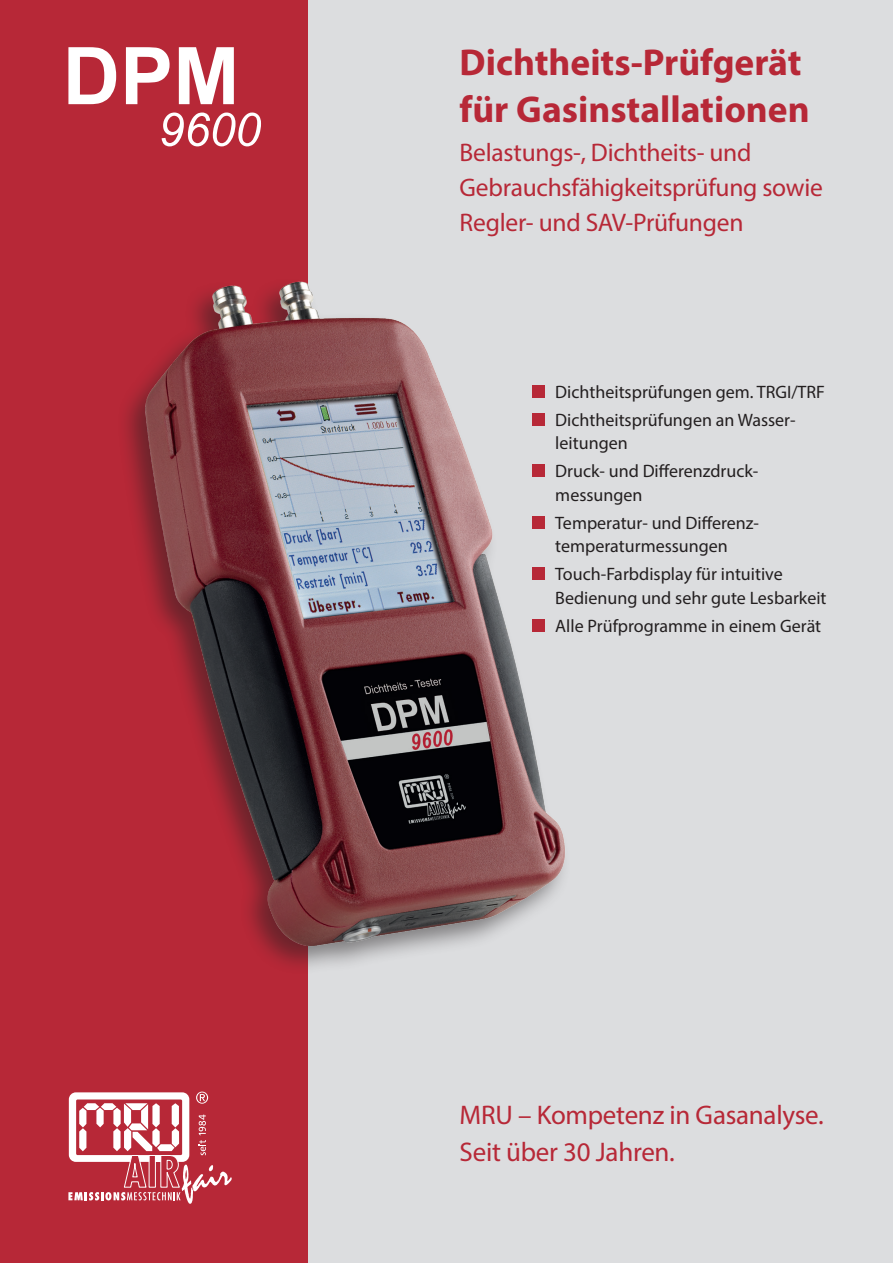
<style>
.page{position:relative;width:893px;height:1263px;background:#fff}
.page>*{position:absolute;margin:0;border:0;box-sizing:border-box;transform-origin:0 0}
.t1{font:700 37.5px/46.2px "Myriad Pro";color:#b72837}
.t2{font:27px/37px "Myriad Pro";letter-spacing:-.01em;color:#b72837}
.t3{font:25.5px/35px "Myriad Pro";letter-spacing:-.01em;color:#b72837}
.t4{font:18px/28px "Myriad Pro";color:#231f20}
</style>
<div class="page">
<div style="left:298px;top:0;width:595px;height:1262px;background:#dcdddf"></div>
<div style="left:0;top:0;width:308px;height:1262px;background:#b72837"></div>
<svg style="left:68px;top:1091px;width:164px;height:112px"></svg>
<div style="left:116px;top:276px;width:456px;height:700px;background:#231f20;opacity:.5"></div>
<img style="left:129px;top:276px;width:443px;height:687px">
<div style="left:532px;top:385px;width:12px;height:12px;background:#b72837"></div>
<div style="left:532px;top:413px;width:12px;height:12px;background:#b72837"></div>
<div style="left:532px;top:465px;width:12px;height:12px;background:#b72837"></div>
<div style="left:532px;top:516px;width:12px;height:12px;background:#b72837"></div>
<div style="left:532px;top:567px;width:12px;height:13px;background:#b72837"></div>
<div style="left:532px;top:619px;width:12px;height:12px;background:#b72837"></div>
<svg style="left:162px;top:112px;width:99px;height:34px"></svg>
<svg style="left:68px;top:47px;width:166px;height:57px"></svg>
<h1 class="t1" style="left:460px;top:38px;width:352px">Dichtheits-Prüfgerät für Gasinstallationen</h1>
<h3 class="t3" style="left:460px;top:134px;width:365px">Belastungs-, Dichtheits- und<br>Gebrauchsfähigkeitsprüfung sowie<br>Regler- und SAV-Prüfungen</h3>
<p class="t4" style="left:555px;top:377px;width:271px">Dichtheitsprüfungen gem. TRGI/TRF<br>Dichtheitsprüfungen an Wasser-</p>
<p class="t4" style="left:555px;top:428px;width:204px">leitungen<br>Druck- und Differenzdruck-</p>
<p class="t4" style="left:555px;top:480px;width:205px">messungen<br>Temperatur- und Differenz-</p>
<p class="t4" style="left:555px;top:531px;width:229px">temperaturmessungen<br>Touch-Farbdisplay für intuitive</p>
<p class="t4" style="left:555px;top:583px;width:273px">Bedienung und sehr gute Lesbarkeit<br>Alle Prüfprogramme in einem Gerät</p>
<h2 class="t2" style="left:460px;top:1095px;width:366px">MRU – Kompetenz in Gasanalyse.<br>Seit über 30 Jahren.</h2>
</div>
